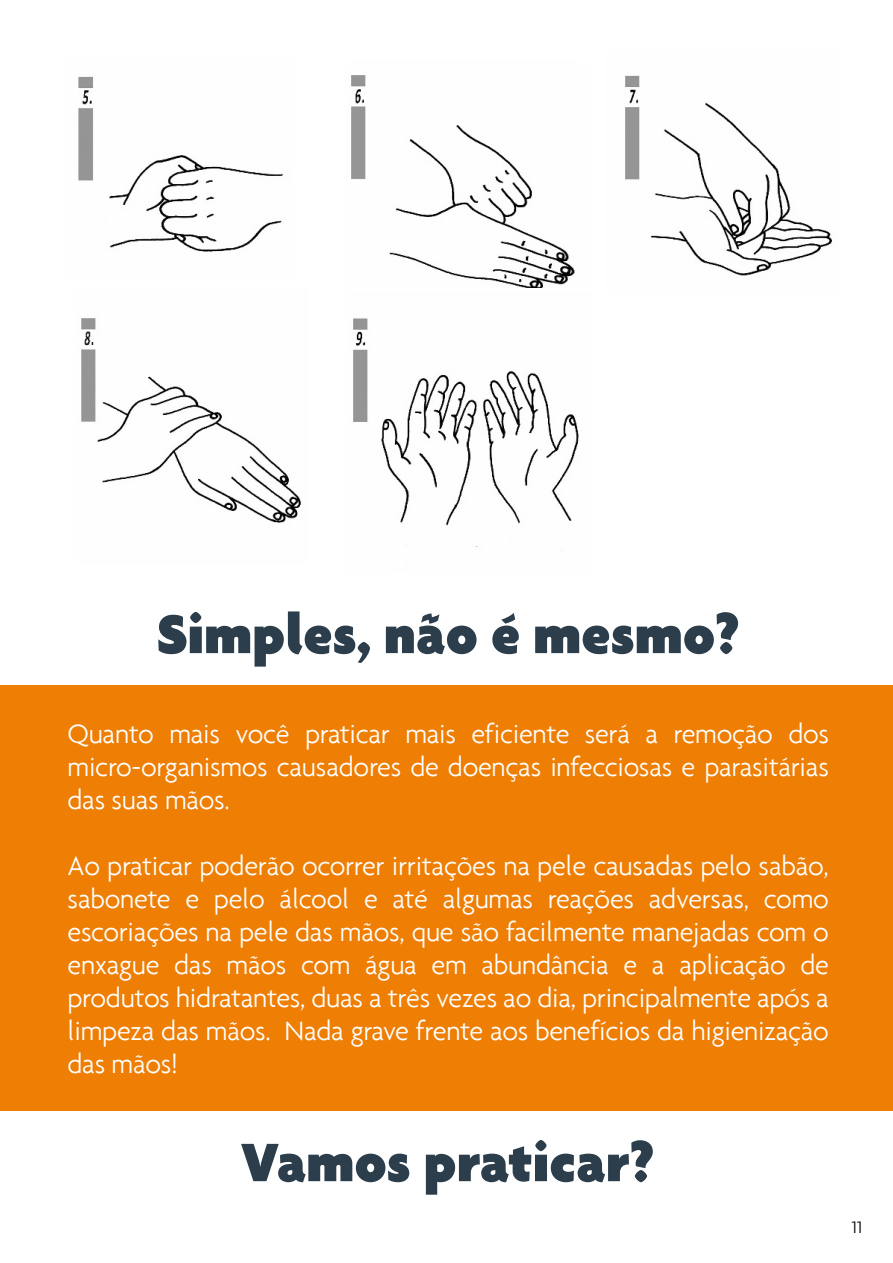
<style>
.page{position:relative;width:893px;height:1263px;background:#fff}
.page>*{position:absolute;margin:0;border:0;box-sizing:border-box;transform-origin:0 0}
.t1{font:900 58.5px "Agenda";color:#2c3d4c}
.t2{font:300 28.5px/33px "Agenda";letter-spacing:-.01em;color:#fff;text-align:justify}
.t3{font:300 18px "Agenda";color:#000}
</style>
<div class="page">
<img style="left:625px;top:75px;width:207px;height:201px">
<div style="left:0;top:685px;width:893px;height:426px;background:#ee7e04"></div>
<img style="left:78px;top:76px;width:205px;height:176px">
<img style="left:351px;top:75px;width:224px;height:213px">
<img style="left:81px;top:318px;width:220px;height:205px">
<img style="left:353px;top:318px;width:226px;height:233px">
<h1 class="t1" style="left:157px;top:598px;width:585px">Simples, não é mesmo?</h1>
<p class="t2" style="left:68px;top:717px;width:763px">Quanto mais você praticar mais eficiente será a remoção dos micro-organismos causadores de doenças infecciosas e parasitárias das suas mãos.</p>
<p class="t2" style="left:68px;top:849px;width:763px">Ao praticar poderão ocorrer irritações na pele causadas pelo sabão, sabonete e pelo álcool e até algumas reações adversas, como escoriações na pele das mãos, que são facilmente manejadas com o enxague das mãos com água em abundância e a aplicação de produtos hidratantes, duas a três vezes ao dia, principalmente após a limpeza das mãos. Nada grave frente aos benefícios da higienização das mãos!</p>
<h1 class="t1" style="left:242px;top:1126px;width:414px">Vamos praticar?</h1>
<p class="t3" style="left:852px;top:1216px;width:12px">11</p>
</div>
